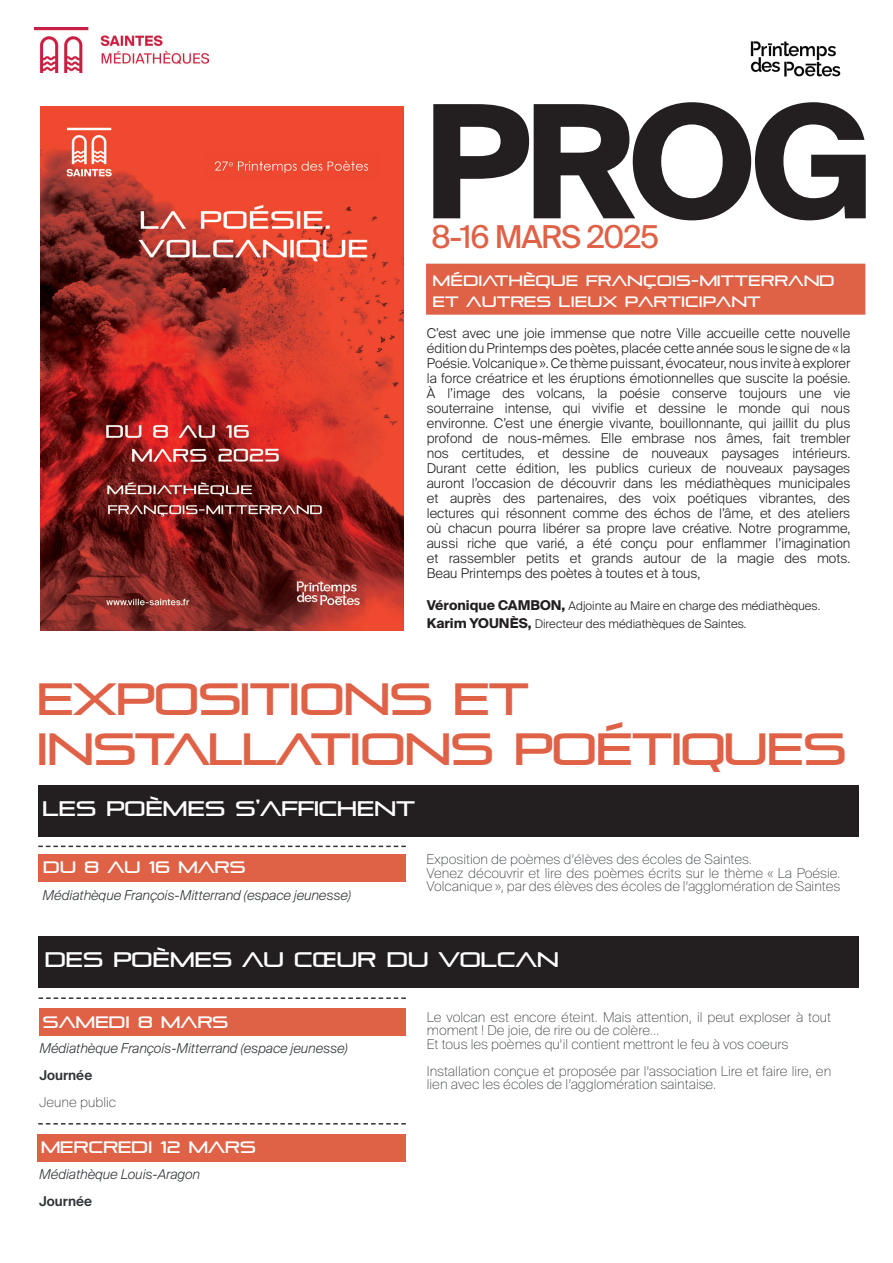
<style>
.page{position:relative;width:893px;height:1263px;background:#fff}
.page>*{position:absolute;margin:0;border:0;box-sizing:border-box;transform-origin:0 0}
.Avenir_Black_23_white{font:700 157.5px "Suisse Intl";color:#231f20}
.Avenir_Black_23_white-2{font:45px/49.5px "Pirulen";letter-spacing:-.04em;color:#df6146}
.Avenir_Black_23_white-3{font:31.5px "Suisse Intl";letter-spacing:-.04em;color:#df6146}
.FAIR_26_REG_BLACK{font:21px "Pirulen";letter-spacing:-.02em;color:#fff}
.Jour{font:16.5px "Pirulen";letter-spacing:-.01em;color:#fff}
.t1{font:15px/21px "Pirulen";color:#fff}
.t2{font:300 13.5px/15px "Suisse Intl";color:#231f20;text-align:justify}
.Fair_10_reg_black{font:100 13.5px/13.5px "Suisse Intl";color:#2f3438}
.Fair_10_Bold_italic_black{font:italic 300 13.5px "Suisse Intl";color:#2f3438}
.Fair_10_extrabold{font:600 13.5px "Suisse Intl";color:#2f3438}
.Fair_10_Bold_italic_black-2{font:600 13.5px "Suisse Intl";color:#2f3438}
.t3{font:300 12px/18px "Suisse Intl";color:#231f20}
.s1{font-weight:700;font-size:13.5px}
</style>
<div class="page">
<div style="left:426px;top:264px;width:439px;height:51px;background:#df6146;border:2px solid #df6146"></div>
<img style="left:40px;top:106px;width:363px;height:524px">
<img style="left:34px;top:28px;width:174px;height:45px">
<div style="left:38px;top:786px;width:821px;height:51px;background:#231f20"></div>
<svg style="left:38px;top:846px;width:368px;height:1px"></svg>
<div style="left:39px;top:937px;width:820px;height:51px;background:#231f20"></div>
<div style="left:39px;top:1009px;width:367px;height:27px;background:#df6146"></div>
<div style="left:38px;top:1134px;width:368px;height:28px;background:#df6146"></div>
<div style="left:38px;top:854px;width:368px;height:27px;background:#df6146"></div>
<svg style="left:39px;top:997px;width:367px;height:2px"></svg>
<svg style="left:38px;top:1123px;width:368px;height:1px"></svg>
<img style="left:750px;top:42px;width:90px;height:35px">
<p class="Avenir_Black_23_white" style="left:423px;top:72px;width:453px">PROG</p>
<p class="Avenir_Black_23_white-3" style="left:431px;top:218px;width:229px">8-16 MARS 2025</p>
<p class="t1" style="left:432px;top:269px;width:404px">MÉDIATHÈQUE FRANÇOIS-MITTERRAND<br>ET AUTRES LIEUX PARTICIPANT</p>
<p class="t2" style="left:427px;top:326px;width:425px">C’est avec une joie immense que notre Ville accueille cette nouvelle édition du Printemps des poètes, placée cette année sous le signe de « la Poésie. Volcanique». Ce thème puissant, évocateur, nous invite à explorer la force créatrice et les éruptions émotionnelles que suscite la poésie.<br>À l’image des volcans, la poésie conserve toujours une vie souterraine intense, qui vivifie et dessine le monde qui nous environne. C’est une énergie vivante, bouillonnante, qui jaillit du plus profond de nous-mêmes. Elle embrase nos âmes, fait trembler nos certitudes, et dessine de nouveaux paysages intérieurs.<br>Durant cette édition, les publics curieux de nouveaux paysages auront l’occasion de découvrir dans les médiathèques municipales et auprès des partenaires, des voix poétiques vibrantes, des lectures qui résonnent comme des échos de l’âme, et des ateliers où chacun pourra libérer sa propre lave créative. Notre programme, aussi riche que varié, a été conçu pour enflammer l’imagination et rassembler petits et grands autour de la magie des mots.<br>Beau Printemps des poètes à toutes et à tous,</p>
<p class="t3" style="left:427px;top:597px;width:395px"><span class="s1">Véronique CAMBON,</span> Adjointe au Maire en charge des médiathèques.<br><span class="s1">Karim YOUNÈS,</span> Directeur des médiathèques de Saintes.</p>
<p class="Avenir_Black_23_white-2" style="left:36px;top:673px;width:812px">EXPOSITIONS ET<br>INSTALLATIONS POÉTIQUES</p>
<p class="FAIR_26_REG_BLACK" style="left:42px;top:796px;width:374px">LES POÈMES S’AFFICHENT</p>
<p class="Fair_10_reg_black" style="left:426px;top:853px;width:327px">Exposition de poèmes d’élèves des écoles de Saintes.</p>
<p class="Fair_10_reg_black" style="left:426px;top:866px;width:415px">Venez découvrir et lire des poèmes écrits sur le thème « La Poésie.<br>Volcanique », par des élèves des écoles de l’agglomération de Saintes</p>
<p class="Fair_10_Bold_italic_black" style="left:43px;top:887px;width:310px">Médiathèque François-Mitterrand (espace jeunesse)</p>
<p class="Jour" style="left:43px;top:857px;width:204px">DU 8 AU 16 MARS</p>
<p class="FAIR_26_REG_BLACK" style="left:44px;top:947px;width:516px">DES POÈMES AU CŒUR DU VOLCAN</p>
<p class="Jour" style="left:43px;top:1012px;width:187px">SAMEDI 8 MARS</p>
<p class="Fair_10_Bold_italic_black" style="left:39px;top:1040px;width:310px">Médiathèque François-Mitterrand (espace jeunesse)</p>
<p class="Fair_10_extrabold" style="left:39px;top:1067px;width:55px">Journée</p>
<p class="Fair_10_reg_black" style="left:39px;top:1096px;width:78px">Jeune public</p>
<p class="Jour" style="left:41px;top:1137px;width:217px">MERCREDI 12 MARS</p>
<p class="Fair_10_Bold_italic_black" style="left:39px;top:1166px;width:162px">Médiathèque Louis-Aragon</p>
<p class="Fair_10_Bold_italic_black-2" style="left:39px;top:1193px;width:55px">Journée</p>
<p class="Fair_10_reg_black" style="left:427px;top:1010px;width:406px">Le volcan est encore éteint. Mais attention, il peut exploser à tout moment ! De joie, de rire ou de colère...</p>
<p class="Fair_10_reg_black" style="left:427px;top:1037px;width:363px">Et tous les poèmes qu’il contient mettront le feu à vos coeurs</p>
<p class="Fair_10_reg_black" style="left:427px;top:1064px;width:406px">Installation conçue et proposée par l’association Lire et faire lire, en lien avec les écoles de l’agglomération saintaise.</p>
</div>
